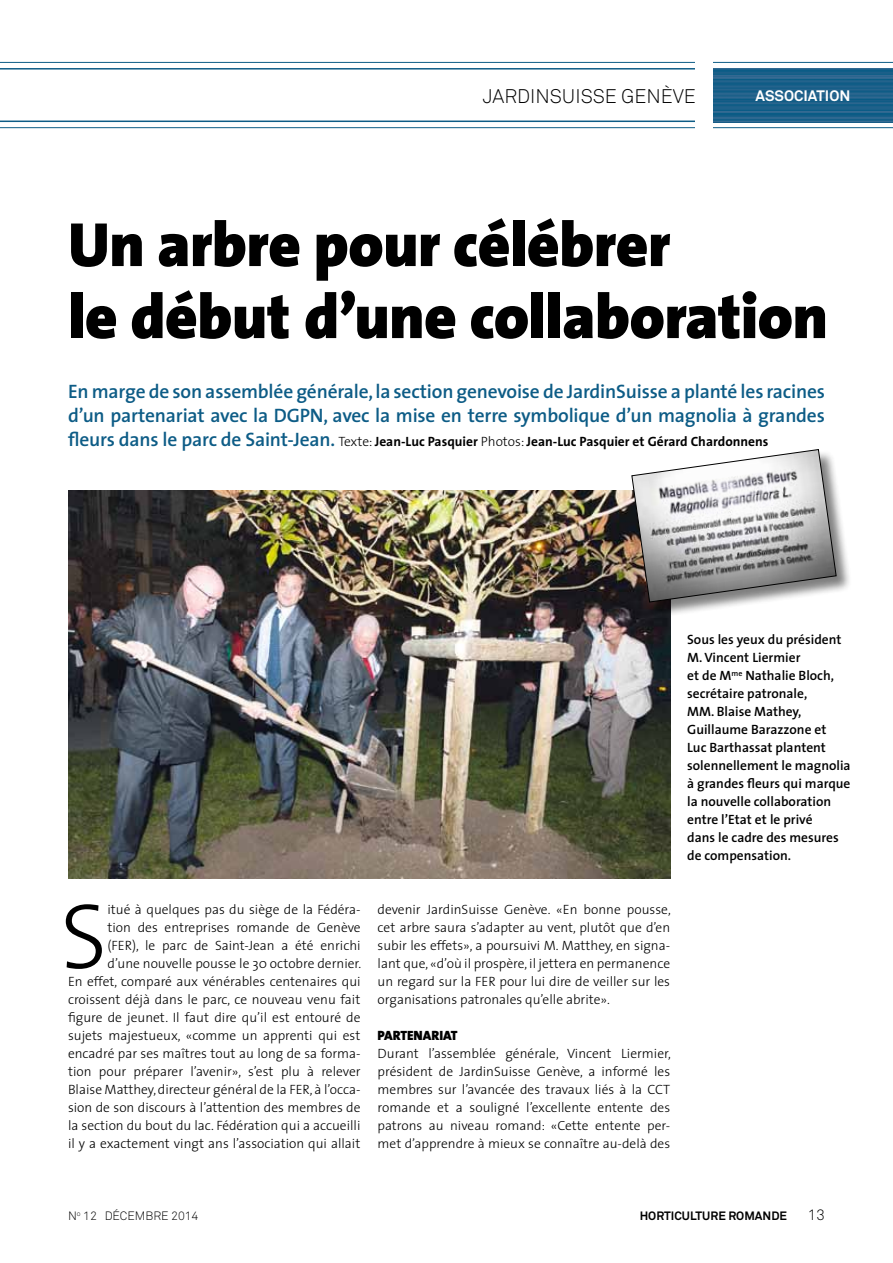
<style>
.page{position:relative;width:893px;height:1263px;background:#fff}
.page>*{position:absolute;margin:0;border:0;box-sizing:border-box;transform-origin:0 0}
.t1{font:300 93.45px "The Sans";color:#000}
.t2{font:900 63px/72px "The Sans";letter-spacing:-.01em;color:#000}
.t3{font:600 19.5px/24px "The Sans";letter-spacing:-.01em;color:#0d5c86}
.t4{font:300 19.5px "Akkurat";color:#000}
.t5{font:700 15px "Akkurat";color:#fff}
.t6{font:300 15px "Akkurat";color:#000}
.t7{font:300 13.5px/18px "The Sans";color:#000;text-align:justify}
.t8{font:600 13.5px/18px "The Sans";color:#000}
.t9{font:700 13.5px "The Sans";color:#000}
.t10{font:900 13.5px "The Sans";letter-spacing:.11em;color:#000}
.t11{font:300 13.2px/18px "The Sans";color:#000}
.t12{font:700 12px "Akkurat";color:#000}
.t13{font:300 12px "Akkurat";color:#000}
.s1{font-weight:600;font-size:19.5px;color:#0d5c86}
.s2{font-weight:300}
.s3{font-size:13.2px}
</style>
<div class="page">
<hr style="left:0;top:68px;width:893px;height:2px;background:#0d5c86">
<hr style="left:0;top:121px;width:893px;height:1px;background:#0d5c86">
<img style="left:713px;top:68px;width:180px;height:54px">
<hr style="left:0;top:62px;width:893px;height:1px;background:#0d5c86">
<hr style="left:0;top:127px;width:893px;height:1px;background:#0d5c86">
<div style="left:696px;top:55px;width:17px;height:79px;background:#fff"></div>
<img style="left:68px;top:491px;width:602px;height:387px">
<div style="left:632px;top:450px;width:220px;height:168px;background:#000;opacity:.5"></div>
<svg style="left:631px;top:449px;width:205px;height:153px"></svg>
<h3 class="t4" style="left:483px;top:84px;width:215px">JARDINSUISSE GENÈVE</h3>
<p class="t5" style="left:755px;top:86px;width:96px">ASSOCIATION</p>
<h2 class="t2" style="left:68px;top:208px;width:761px">Un arbre pour célébrer<br>le début d’une collaboration</h2>
<h3 class="t3" style="left:68px;top:379px;width:758px">En marge de son assemblée générale, la section genevoise de JardinSuisse a planté les racines d’un partenariat avec la DGPN, avec la mise en terre symbolique d’un magnolia à grandes</h3>
<p class="t9" style="left:68px;top:430px;width:702px"><span class="s1">fleurs dans le parc de Saint-Jean.</span> <span class="s2">Texte:</span> Jean-Luc Pasquier <span class="s2">Photos:</span> Jean-Luc Pasquier et Gérard Chardonnens</p>
<p class="t7" style="left:68px;top:900px;width:295px;text-align:right">itué à quelques pas du siège de la Fédéra-<br>tion des entreprises romande de Genève<br>(FER), le parc de Saint-Jean a été enrichi<br>d’une nouvelle pousse le 30 octobre dernier.<br>En effet, comparé aux vénérables centenaires qui croissent déjà dans le parc, ce nouveau venu fait figure de jeunet. Il faut dire qu’il est entouré de sujets majestueux, «comme un apprenti qui est encadré par ses maîtres tout au long de sa forma&shy;tion pour préparer l’avenir», s’est plu à relever Blaise Matthey, directeur général de la FER, à l’occa&shy;sion de son discours à l’attention des membres de la section du bout du lac. Fédération qui a accueilli il y a exactement vingt ans l’association qui allait</p>
<p class="t7" style="left:378px;top:900px;width:295px">devenir JardinSuisse Genève. «En bonne pousse, cet arbre saura s’adapter au vent, plutôt que d’en subir les effets», a poursuivi M. Matthey, en signa&shy;lant que, «d’où il prospère, il jettera en permanence un regard sur la FER pour lui dire de veiller sur les organisations patronales qu’elle abrite».</p>
<h1 class="t1" style="left:60px;top:859px;width:49px">S</h1>
<p class="t10" style="left:378px;top:1024px;width:82px">Partenariat</p>
<p class="t7" style="left:378px;top:1044px;width:295px">Durant l’assemblée générale, Vincent Liermier, président de JardinSuisse Genève, a informé les membres sur l’avancée des travaux liés à la CCT romande et a souligné l’excellente en<span class="s3">tente des</span></p>
<p class="t11" style="left:378px;top:1116px;width:294px">patrons au niveau romand: «Cette entente per&shy;met d’apprendre à mieux se connaître au-delà des</p>
<p class="t8" style="left:687px;top:630px;width:165px">Sous les yeux du président<br>M. Vincent Liermier<br>et de M<sup>me</sup> Nathalie Bloch, secrétaire patronale,<br>MM. Blaise Mathey,<br>Guillaume Barazzone et<br>Luc Barthassat plantent solennellement le magnolia à grandes fleurs qui marque la nouvelle collaboration entre l’Etat et le privé<br>dans le cadre des mesures de compensation.</p>
<p class="t13" style="left:68px;top:1208px;width:132px">N <sup>O</sup> 12 DÉCEMBRE 2014</p>
<p class="t12" style="left:640px;top:1208px;width:149px">HORTICULTURE ROMANDE</p>
<p class="t6" style="left:808px;top:1205px;width:19px">13</p>
</div>
